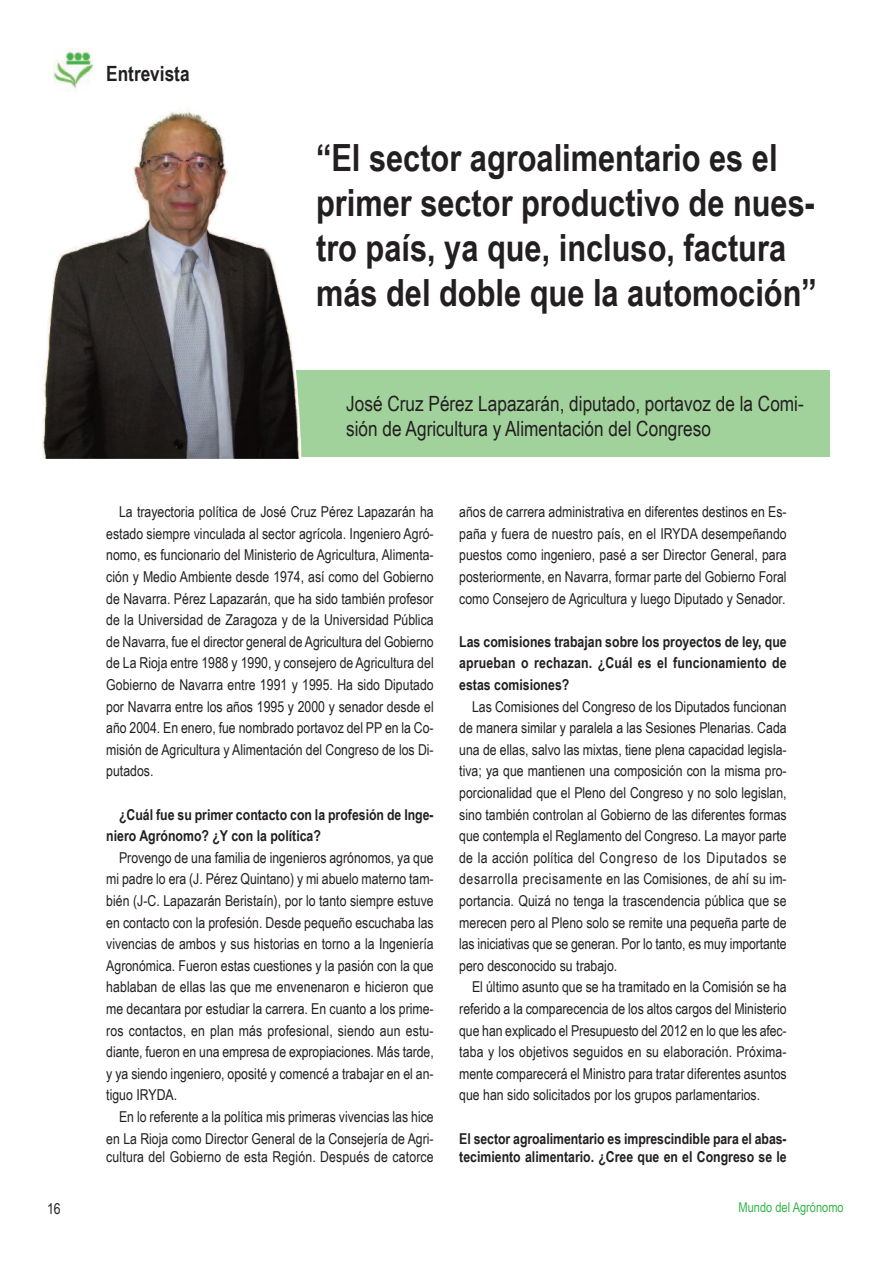
<style>
.page{position:relative;width:893px;height:1263px;background:#fff}
.page>*{position:absolute;margin:0;border:0;box-sizing:border-box;transform-origin:0 0}
.t1{font:700 37.5px/45px "Arial Narrow";color:#231f20}
.t2{font:21px/25.2px "Arial Narrow";color:#231f20}
.t3{font:700 21px "Arial Narrow";color:#231f20}
.t4{font:15px/21.6px "Arial Narrow";color:#231f20;text-align:justify}
.t5{font:700 15px/21.6px "Arial Narrow";color:#231f20}
.t6{font:13.5px "Arial Narrow";color:#35b44a}
</style>
<div class="page">
<div style="left:75px;top:370px;width:755px;height:87px;background:#a1d29c"></div>
<img style="left:54px;top:50px;width:38px;height:39px">
<img style="left:42px;top:107px;width:260px;height:352px">
<h2 class="t3" style="left:106px;top:61px;width:85px">Entrevista</h2>
<h1 class="t1" style="left:316px;top:135px;width:502px">“El sector agroalimentario es el primer sector productivo de nues&shy;tro país, ya que, incluso, factura más del doble que la automoción”</h1>
<h2 class="t2" style="left:346px;top:390px;width:459px">José Cruz Pérez Lapazarán, diputado, portavoz de la Comi&shy;sión de Agricultura y Alimentación del Congreso</h2>
<p class="t4" style="left:106px;top:501px;width:329px;text-indent:13px">La trayectoria política de José Cruz Pérez Lapazarán ha estado siempre vinculada al sector agrícola. Ingeniero Agró&shy;nomo, es funcionario del Ministerio de Agricultura, Alimenta&shy;ción y Medio Ambiente desde 1974, así como del Gobierno de Navarra. Pérez Lapazarán, que ha sido también profesor de la Universidad de Zaragoza y de la Universidad Pública de Navarra, fue el director general de Agricultura del Gobierno de La Rioja entre 1988 y 1990, y consejero de Agricultura del Gobierno de Navarra entre 1991 y 1995. Ha sido Diputado por Navarra entre los años 1995 y 2000 y senador desde el año 2004. En enero, fue nombrado portavoz del PP en la Co&shy;misión de Agricultura y Alimentación del Congreso de los Di&shy;putados.</p>
<p class="t5" style="left:106px;top:803px;width:329px;text-indent:13px">¿Cuál fue su primer contacto con la profesión de Inge&shy;niero Agrónomo? ¿Y con la política?</p>
<p class="t4" style="left:106px;top:846px;width:329px;text-indent:13px">Provengo de una familia de ingenieros agrónomos, ya que mi padre lo era (J. Pérez Quintano) y mi abuelo materno tam&shy;bién (J-C. Lapazarán Beristaín), por lo tanto siempre estuve en contacto con la profesión. Desde pequeño escuchaba las vivencias de ambos y sus historias en torno a la Ingeniería Agronómica. Fueron estas cuestiones y la pasión con la que hablaban de ellas las que me envenenaron e hicieron que me decantara por estudiar la carrera. En cuanto a los prime&shy;ros contactos, en plan más profesional, siendo aun estu&shy;diante, fueron en una empresa de expropiaciones. Más tarde, y ya siendo ingeniero, oposité y comencé a trabajar en el an&shy;tiguo IRYDA.</p>
<p class="t4" style="left:106px;top:1106px;width:329px;text-align:right">En lo referente a la política mis primeras vivencias las hice en La Rioja como Director General de la Consejería de Agri-</p>
<p class="t4" style="left:106px;top:1145px;width:329px">cultura del Gobierno de esta Región. Después de catorce</p>
<p class="t4" style="left:459px;top:501px;width:329px">años de carrera administrativa en diferentes destinos en Es&shy;paña y fuera de nuestro país, en el IRYDA desempeñando puestos como ingeniero, pasé a ser Director General, para posteriormente, en Navarra, formar parte del Gobierno Foral como Consejero de Agricultura y luego Diputado y Senador.</p>
<p class="t5" style="left:459px;top:630px;width:329px;text-align:justify">Las comisiones trabajan sobre los proyectos de ley, que aprueban o rechazan. ¿Cuál es el funcionamiento de estas comisiones?</p>
<p class="t4" style="left:459px;top:695px;width:329px;text-indent:13px">Las Comisiones del Congreso de los Diputados funcionan de manera similar y paralela a las Sesiones Plenarias. Cada una de ellas, salvo las mixtas, tiene plena capacidad legisla&shy;tiva; ya que mantienen una composición con la misma pro&shy;porcionalidad que el Pleno del Congreso y no solo legislan, sino también controlan al Gobierno de las diferentes formas que contempla el Reglamento del Congreso. La mayor parte de la acción política del Congreso de los Diputados se desarrolla precisamente en las Comisiones, de ahí su im&shy;portancia. Quizá no tenga la trascendencia pública que se merecen pero al Pleno solo se remite una pequeña parte de las iniciativas que se generan. Por lo tanto, es muy importante pero desconocido su trabajo.</p>
<p class="t4" style="left:459px;top:976px;width:329px;text-indent:13px">El último asunto que se ha tramitado en la Comisión se ha referido a la comparecencia de los altos cargos del Ministerio que han explicado el Presupuesto del 2012 en lo que les afec&shy;taba y los objetivos seguidos en su elaboración. Próxima&shy;mente comparecerá el Ministro para tratar diferentes asuntos que han sido solicitados por los grupos parlamentarios.</p>
<p class="t5" style="left:459px;top:1129px;width:329px;line-height:18px">El sector agroalimentario es imprescindible para el abas&shy;tecimiento alimentario. ¿Cree que en el Congreso se le</p>
<p class="t4" style="left:47px;top:1197px;width:15px">16</p>
<p class="t6" style="left:738px;top:1199px;width:107px">Mundo del Agrónomo</p>
</div>
